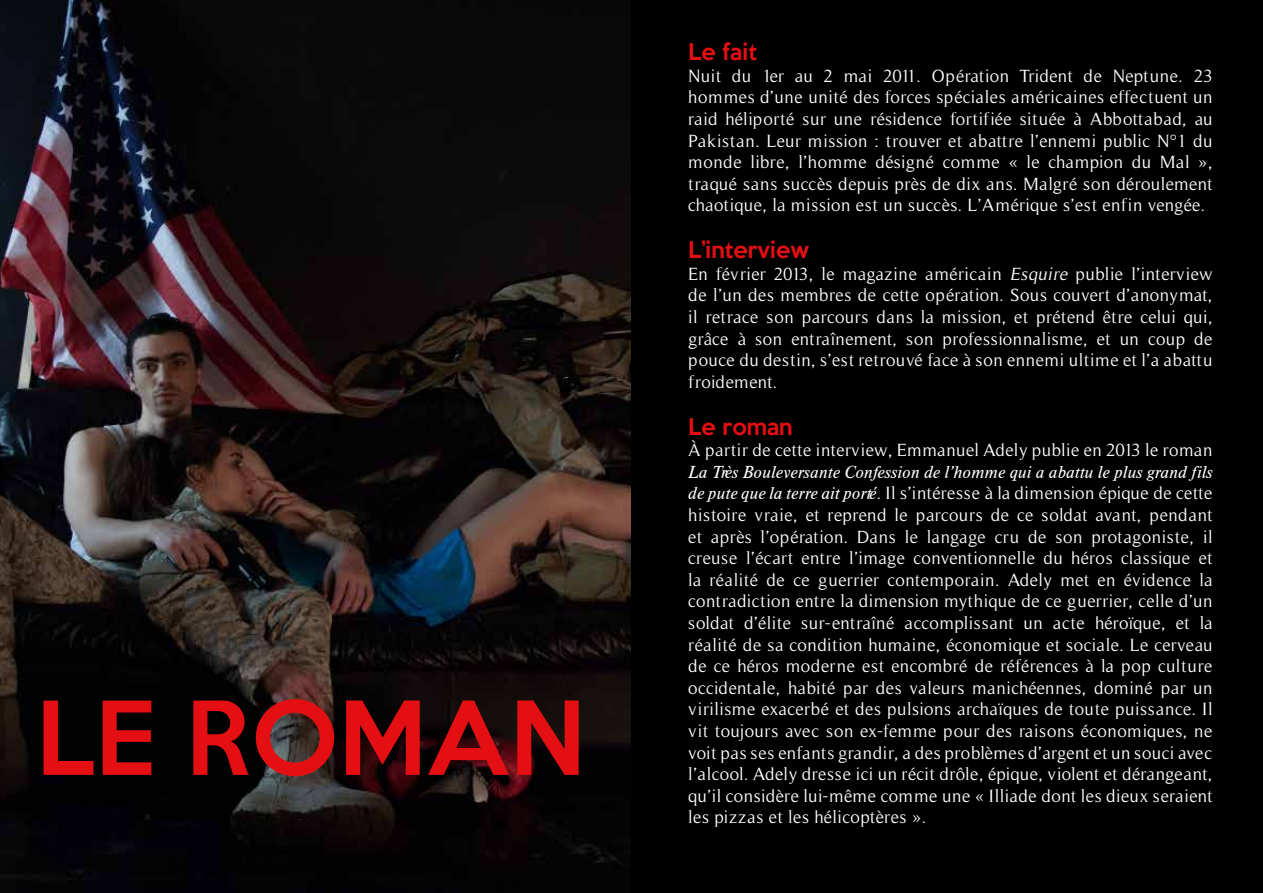
<style>
.page{position:relative;width:1263px;height:893px;background:#fff}
.page>*{position:absolute;margin:0;border:0;box-sizing:border-box;transform-origin:0 0}
.t1{font:500 93px "Keep Calm";letter-spacing:.01em;color:#e30f13}
.t2{font:500 21px "Keep Calm";color:#e30f13}
.t3{font:18px/21.6px "Timeless";letter-spacing:.025em;color:#fff;text-align:justify}
.t4{font:18px "Timeless T Ligh Ital";color:#fff}
.s1{font-style:italic}
.s2{font-family:"Timeless T Ligh Ital"}
</style>
<div class="page">
<img style="left:0;top:0;width:631px;height:893px">
<div style="left:631px;top:0;width:632px;height:893px;background:#000"></div>
<h1 class="t1" style="left:36px;top:657px;width:550px">LE ROMAN</h1>
<p class="t2" style="left:688px;top:34px;width:70px">Le fait</p>
<p class="t3" style="left:688px;top:65px;width:526px">Nuit du 1er au 2 mai 2011. Opération Trident de Neptune. 23 hommes d’une unité des forces spéciales américaines effectuent un raid héliporté sur une résidence fortifiée située à Abbottabad, au Pakistan. Leur mission : trouver et abattre l’ennemi public N°1 du monde libre, l’homme désigné comme « le champion du Mal », traqué sans succès depuis près de dix ans. Malgré son déroulement chaotique, la mission est un succès. L’Amérique s’est enfin vengée.</p>
<p class="t2" style="left:688px;top:232px;width:122px">L’interview</p>
<p class="t3" style="left:688px;top:263px;width:526px">En février 2013, le magazine américain <span class="s1">Esquire</span> publie l’interview de l’un des membres de cette opération. Sous couvert d’anonymat, il retrace son parcours dans la mission, et prétend être celui qui, grâce à son entraînement, son professionnalisme, et un coup de pouce du destin, s’est retrouvé face à son ennemi ultime et l’a abattu froidement.</p>
<p class="t2" style="left:688px;top:408px;width:106px">Le roman</p>
<p class="t3" style="left:688px;top:439px;width:526px">À partir de cette interview, Emmanuel Adely publie en 2013 le roman</p>
<p class="t4" style="left:688px;top:462px;width:526px">La Très Bouleversante Confession de l’homme qui a abattu le plus grand fils</p>
<p class="t3" style="left:688px;top:483px;width:526px"><span class="s2">de pute que la terre ait porté</span>. Il s’intéresse à la dimension épique de cette histoire vraie, et reprend le parcours de ce soldat avant, pendant et après l’opération. Dans le langage cru de son protagoniste, il creuse l’écart entre l’image conventionnelle du héros classique et la réalité de ce guerrier contemporain. Adely met en évidence la contradiction entre la dimension mythique de ce guerrier, celle d’un soldat d’élite sur-entraîné accomplissant un acte héroïque, et la réalité de sa condition humaine, économique et sociale. Le cerveau de ce héros moderne est encombré de références à la pop culture occidentale, habité par des valeurs manichéennes, dominé par un virilisme exacerbé et des pulsions archaïques de toute puissance. Il vit toujours avec son ex-femme pour des raisons économiques, ne voit pas ses enfants grandir, a des problèmes d’argent et un souci avec l’alcool. Adely dresse ici un récit drôle, épique, violent et dérangeant, qu’il considère lui-même comme une « Illiade dont les dieux seraient les pizzas et les hélicoptères ».</p>
</div>
